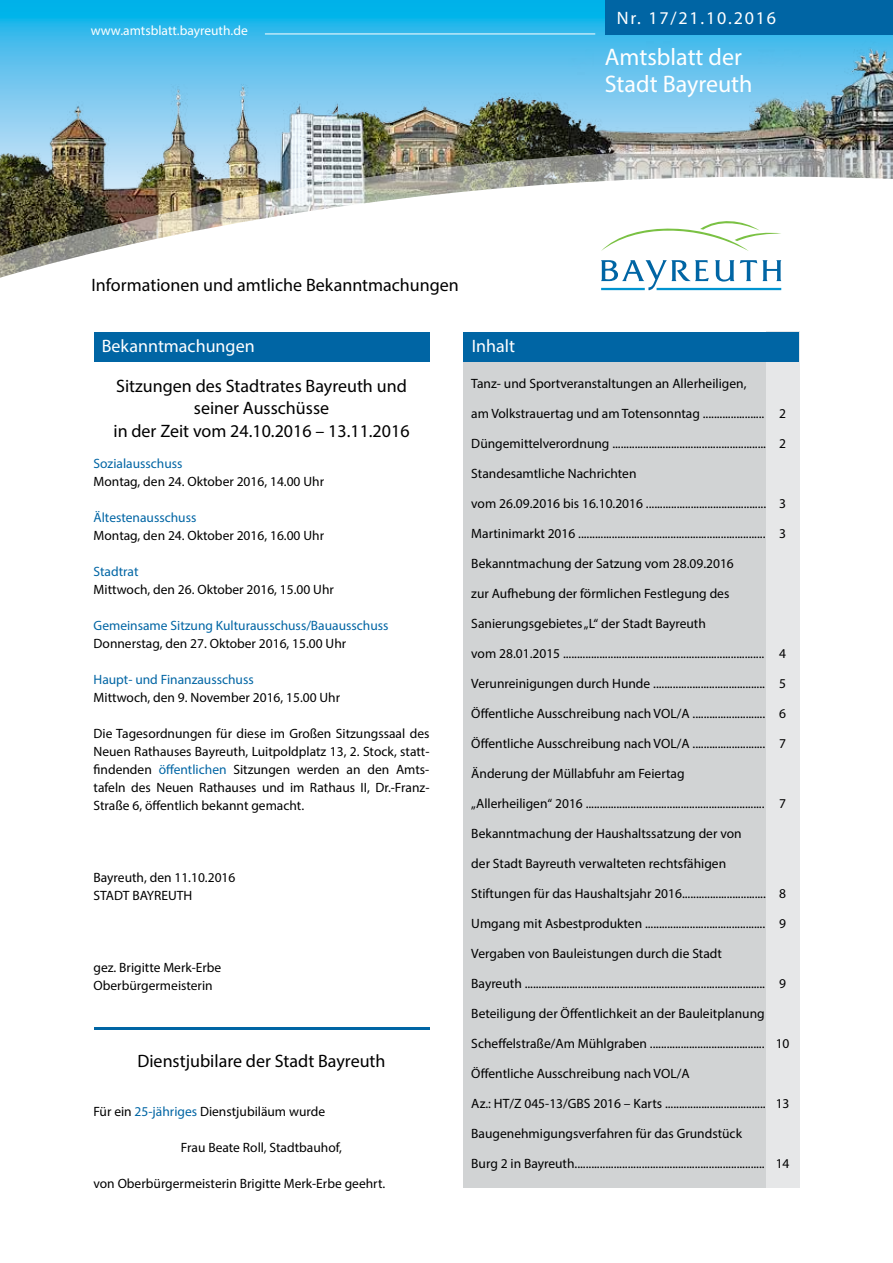
<style>
.page{position:relative;width:893px;height:1263px;background:#fff}
.page>*{position:absolute;margin:0;border:0;box-sizing:border-box;transform-origin:0 0}
.t1{font:24px/27px "Myriad Pro";color:#fff}
.t2{font:18px/22.5px "Myriad Pro";color:#000;text-align:center}
.t3{font:18px "Myriad Pro";color:#fff}
.t4{font:18px "Myriad Pro";letter-spacing:.1em;color:#fff}
.t5{font:13.5px/18px "Myriad Pro";color:#000}
.t6{font:13.5px "Myriad Pro";color:#0065a4}
.t7{font:13.5px "Myriad Pro";color:#fff}
.s1{color:#0065a4}
</style>
<div class="page">
<div style="left:463px;top:333px;width:336px;height:855px;background:#d1d3d4"></div>
<div style="left:766px;top:332px;width:33px;height:856px;background:#e6e7e8"></div>
<div style="left:463px;top:332px;width:336px;height:29px;background:#0065a4"></div>
<img style="left:0;top:7px;width:893px;height:142px">
<img style="left:0;top:149px;width:893px;height:8px">
<img style="left:0;top:157px;width:893px;height:134px">
<div style="left:605px;top:0;width:288px;height:34px;background:#0065a4"></div>
<hr style="left:265px;top:34px;width:330px;height:1px;background:#fff">
<svg style="left:601px;top:221px;width:180px;height:30px"></svg>
<svg style="left:740px;top:260px;width:41px;height:21px"></svg>
<svg style="left:715px;top:260px;width:19px;height:22px"></svg>
<hr style="left:657px;top:288px;width:124px;height:2px;background:#0093d0">
<svg style="left:601px;top:260px;width:108px;height:30px"></svg>
<div style="left:94px;top:332px;width:335px;height:29px;background:#0065a4"></div>
<hr style="left:94px;top:1028px;width:335px;height:2px;background:#0065a4">
<p class="t7" style="left:91px;top:22px;width:158px">www.amtsblatt.bayreuth.de</p>
<h2 class="t4" style="left:617px;top:7px;width:161px">Nr. 17/21.10.2016</h2>
<h1 class="t1" style="left:605px;top:43px;width:149px">Amtsblatt der<br>Stadt Bayreuth</h1>
<h2 class="t2" style="left:91px;top:273px;width:369px">Informationen und amtliche Bekanntmachungen</h2>
<h2 class="t3" style="left:102px;top:335px;width:154px">Bekanntmachungen</h2>
<h2 class="t2" style="left:113px;top:374px;width:298px">Sitzungen des Stadtrates Bayreuth und seiner Ausschüsse<br>in der Zeit vom 24.10.2016 – 13.11.2016</h2>
<p class="t6" style="left:94px;top:455px;width:90px">Sozialausschuss</p>
<p class="t5" style="left:94px;top:472px;width:232px">Montag, den 24. Oktober 2016, 14.00 Uhr</p>
<p class="t6" style="left:94px;top:509px;width:104px">Ältestenausschuss</p>
<p class="t5" style="left:94px;top:526px;width:232px">Montag, den 24. Oktober 2016, 16.00 Uhr</p>
<p class="t6" style="left:94px;top:563px;width:46px">Stadtrat</p>
<p class="t5" style="left:94px;top:580px;width:242px">Mittwoch, den 26. Oktober 2016, 15.00 Uhr</p>
<p class="t6" style="left:94px;top:617px;width:296px">Gemeinsame Sitzung Kulturausschuss/Bauausschuss</p>
<p class="t5" style="left:94px;top:634px;width:254px">Donnerstag, den 27. Oktober 2016, 15.00 Uhr</p>
<p class="t6" style="left:94px;top:671px;width:162px">Haupt- und Finanzausschuss</p>
<p class="t5" style="left:94px;top:688px;width:248px">Mittwoch, den 9. November 2016, 15.00 Uhr</p>
<p class="t5" style="left:94px;top:724px;width:337px;text-align:justify">Die Tagesordnungen für diese im Großen Sitzungssaal des Neuen Rathauses Bayreuth, Luitpoldplatz 13, 2. Stock, statt&shy;findenden <span class="s1">öffentlichen</span> Sitzungen werden an den Amts&shy;tafeln des Neuen Rathauses und im Rathaus II, Dr.-Franz-Straße 6, öffentlich bekannt gemacht.</p>
<p class="t5" style="left:94px;top:868px;width:143px">Bayreuth, den 11.10.2016<br>STADT BAYREUTH</p>
<p class="t5" style="left:94px;top:958px;width:129px">gez. Brigitte Merk-Erbe<br>Oberbürgermeisterin</p>
<h2 class="t2" style="left:137px;top:1049px;width:250px">Dienstjubilare der Stadt Bayreuth</h2>
<p class="t5" style="left:94px;top:1102px;width:233px">Für ein <span class="s1">25-jähriges</span> Dienstjubiläum wurde</p>
<p class="t5" style="left:181px;top:1138px;width:163px">Frau Beate Roll, Stadtbauhof,</p>
<p class="t5" style="left:94px;top:1174px;width:293px">von Oberbürgermeisterin Brigitte Merk-Erbe geehrt.</p>
<h2 class="t3" style="left:472px;top:335px;width:45px">Inhalt</h2>
<p class="t5" style="left:471px;top:374px;width:277px">Tanz- und Sportveranstaltungen an Allerheiligen,</p>
<p class="t5" style="left:471px;top:404px;width:294px">am Volkstrauertag und am Totensonntag ......................</p>
<p class="t5" style="left:471px;top:434px;width:296px">Düngemittelverordnung .......................................................</p>
<p class="t5" style="left:471px;top:464px;width:167px">Standesamtliche Nachrichten</p>
<p class="t5" style="left:471px;top:494px;width:296px">vom 26.09.2016 bis 16.10.2016 ...........................................</p>
<p class="t5" style="left:471px;top:524px;width:296px">Martinimarkt 2016 ...................................................................</p>
<p class="t5" style="left:471px;top:554px;width:264px">Bekanntmachung der Satzung vom 28.09.2016</p>
<p class="t5" style="left:471px;top:584px;width:260px">zur Aufhebung der förmlichen Festlegung des</p>
<p class="t5" style="left:471px;top:614px;width:236px">Sanierungsgebietes „L“ der Stadt Bayreuth</p>
<p class="t5" style="left:471px;top:644px;width:294px">vom 28.01.2015 ........................................................................</p>
<p class="t5" style="left:471px;top:674px;width:295px">Verunreinigungen durch Hunde ........................................</p>
<p class="t5" style="left:471px;top:704px;width:295px">Öffentliche Ausschreibung nach VOL/A ..........................</p>
<p class="t5" style="left:471px;top:734px;width:295px">Öffentliche Ausschreibung nach VOL/A ..........................</p>
<p class="t5" style="left:471px;top:764px;width:215px">Änderung der Müllabfuhr am Feiertag</p>
<p class="t5" style="left:471px;top:794px;width:295px">„Allerheiligen“ 2016 ................................................................</p>
<p class="t5" style="left:471px;top:824px;width:272px">Bekanntmachung der Haushaltssatzung der von</p>
<p class="t5" style="left:471px;top:854px;width:256px">der Stadt Bayreuth verwalteten rechtsfähigen</p>
<p class="t5" style="left:471px;top:884px;width:296px">Stiftungen für das Haushaltsjahr 2016..............................</p>
<p class="t5" style="left:471px;top:914px;width:295px">Umgang mit Asbestprodukten ...........................................</p>
<p class="t5" style="left:471px;top:944px;width:252px">Vergaben von Bauleistungen durch die Stadt</p>
<p class="t5" style="left:471px;top:974px;width:295px">Bayreuth ......................................................................................</p>
<p class="t5" style="left:471px;top:1004px;width:295px">Beteiligung der Öffentlichkeit an der Bauleitplanung</p>
<p class="t5" style="left:471px;top:1034px;width:295px">Scheffelstraße/Am Mühlgraben .........................................</p>
<p class="t5" style="left:471px;top:1064px;width:220px">Öffentliche Ausschreibung nach VOL/A</p>
<p class="t5" style="left:471px;top:1094px;width:296px">Az.: HT/Z 045-13/GBS 2016 – Karts ....................................</p>
<p class="t5" style="left:471px;top:1124px;width:272px">Baugenehmigungsverfahren für das Grundstück</p>
<p class="t5" style="left:471px;top:1154px;width:295px">Burg 2 in Bayreuth....................................................................</p>
<p class="t5" style="left:779px;top:404px;width:8px">2</p>
<p class="t5" style="left:779px;top:434px;width:8px">2</p>
<p class="t5" style="left:779px;top:494px;width:8px">3</p>
<p class="t5" style="left:779px;top:524px;width:8px">3</p>
<p class="t5" style="left:779px;top:644px;width:8px">4</p>
<p class="t5" style="left:779px;top:674px;width:8px">5</p>
<p class="t5" style="left:779px;top:704px;width:8px">6</p>
<p class="t5" style="left:779px;top:734px;width:8px">7</p>
<p class="t5" style="left:779px;top:794px;width:8px">7</p>
<p class="t5" style="left:779px;top:884px;width:8px">8</p>
<p class="t5" style="left:779px;top:914px;width:8px">9</p>
<p class="t5" style="left:779px;top:974px;width:8px">9</p>
<p class="t5" style="left:776px;top:1034px;width:15px">10</p>
<p class="t5" style="left:776px;top:1094px;width:15px">13</p>
<p class="t5" style="left:776px;top:1154px;width:15px">14</p>
</div>
